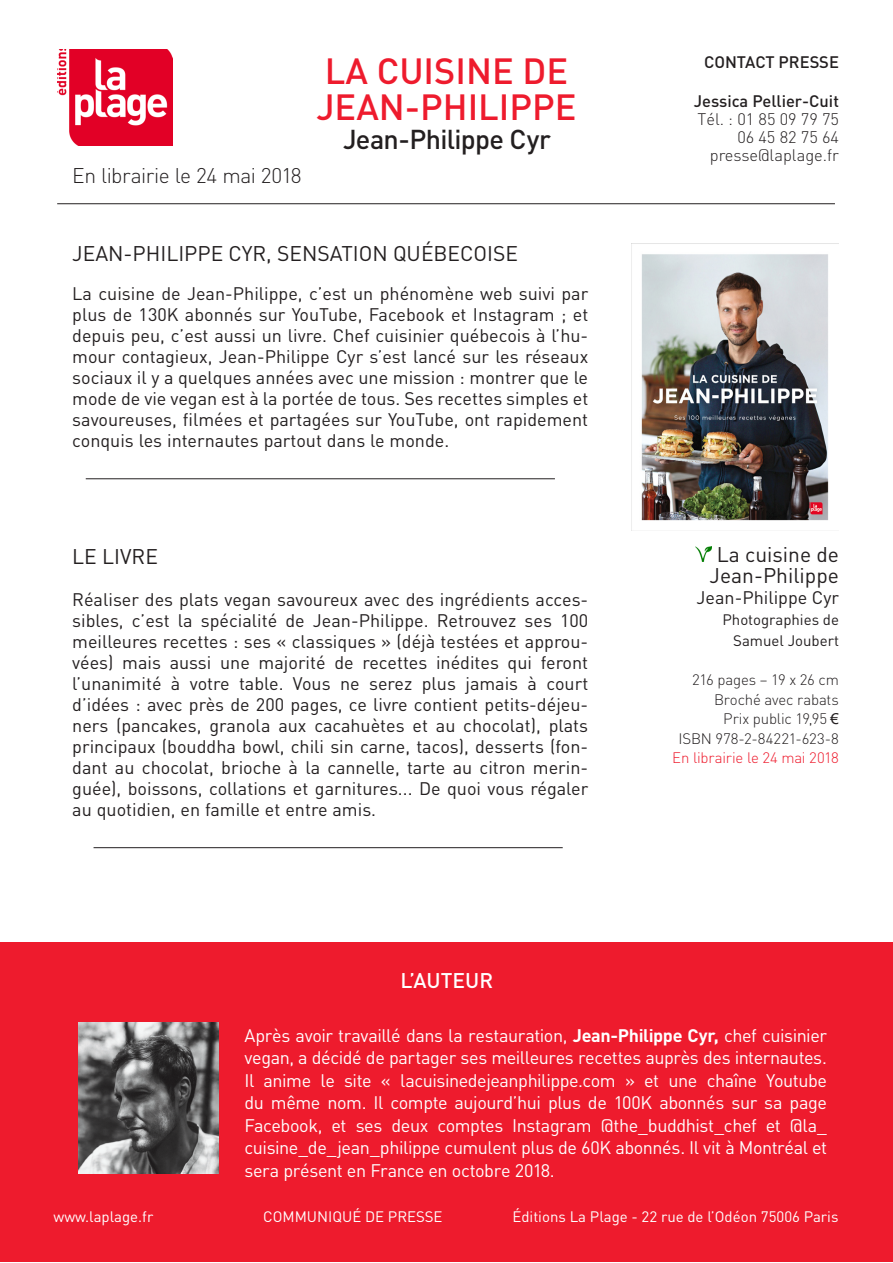
<style>
.page{position:relative;width:893px;height:1263px;background:#fff}
.page>*{position:absolute;margin:0;border:0;box-sizing:border-box;transform-origin:0 0}
.t1{font:500 36px/36px "DIN";color:#ee1b2d}
.t2{font:500 27px "DIN";letter-spacing:-.02em;color:#231f20}
.t3{font:21px "DIN";color:#231f20}
.t4{font:300 21px "DIN";letter-spacing:-.025em;color:#231f20}
.t5{font:500 21px "DIN";color:#fff}
.t6{font:18px/21px "DIN";color:#231f20;text-align:justify}
.t7{font:18px/22.5px "DIN";letter-spacing:-.025em;color:#fff;text-align:justify}
.t8{font:300 16.5px/18px "DIN";color:#231f20;text-align:right}
.t9{font:500 16.5px "DIN";color:#231f20}
.t10{font:15px "DIN";color:#fff}
.t11{font:300 15px "DIN";letter-spacing:-.01em;color:#231f20}
.t12{font:15px "DIN";color:#231f20}
.t13{font:300 15px "DIN";letter-spacing:-.015em;color:#ee1b2d}
.s1{font-family:"Arial";font-weight:400}
.s2{font-weight:700}
</style>
<div class="page">
<hr style="left:57px;top:203px;width:778px;height:1px;background:#231f20">
<img style="left:631px;top:243px;width:208px;height:287px">
<div style="left:0;top:942px;width:893px;height:319px;background:#ee1b2d"></div>
<hr style="left:86px;top:478px;width:469px;height:1px;background:#231f20">
<img style="left:78px;top:1023px;width:141px;height:151px">
<hr style="left:94px;top:847px;width:469px;height:1px;background:#231f20">
<img style="left:58px;top:50px;width:115px;height:95px">
<img style="left:696px;top:547px;width:16px;height:14px">
<p class="t4" style="left:72px;top:163px;width:231px">En librairie le 24 mai 2018</p>
<p class="t1" style="left:316px;top:52px;width:262px">LA CUISINE DE<br>JEAN-PHILIPPE</p>
<p class="t2" style="left:343px;top:122px;width:209px">Jean-Philippe Cyr</p>
<p class="t3" style="left:72px;top:240px;width:447px">JEAN-PHILIPPE CYR, SENSATION QUÉBECOISE</p>
<p class="t6" style="left:72px;top:282px;width:517px">La cuisine de Jean-Philippe, c’est un phénomène web suivi par plus de 130K abonnés sur YouTube, Facebook et Instagram ; et depuis peu, c’est aussi un livre. Chef cuisinier québecois à l’hu&shy;mour contagieux, Jean-Philippe Cyr s’est lancé sur les réseaux sociaux il y a quelques années avec une mission : montrer que le mode de vie vegan est à la portée de tous. Ses recettes simples et savoureuses, filmées et partagées sur YouTube, ont rapidement conquis les internautes partout dans le monde.</p>
<p class="t3" style="left:72px;top:543px;width:87px">LE LIVRE</p>
<p class="t6" style="left:72px;top:589px;width:517px">Réaliser des plats vegan savoureux avec des ingrédients acces&shy;sibles, c’est la spécialité de Jean-Philippe. Retrouvez ses 100 meilleures recettes : ses « classiques » (déjà testées et approu&shy;vées) mais aussi une majorité de recettes inédites qui feront l’unanimité à votre table. Vous ne serez plus jamais à court d’idées : avec près de 200 pages, ce livre contient petits-déjeu&shy;ners (pancakes, granola aux cacahuètes et au chocolat), plats principaux (bouddha bowl, chili sin carne, tacos), desserts (fon&shy;dant au chocolat, brioche à la cannelle, tarte au citron merin&shy;guée), boissons, collations et garnitures... De quoi vous régaler au quotidien, en famille et entre amis.</p>
<p class="t5" style="left:401px;top:967px;width:94px">L’AUTEUR</p>
<p class="t9" style="left:704px;top:51px;width:136px">CONTACT PRESSE</p>
<p class="t9" style="left:694px;top:90px;width:147px">Jessica Pellier-Cuit</p>
<p class="t8" style="left:697px;top:110px;width:143px">Tél. : 01 85 09 79 75<br>06 45 82 75 64 presse@laplage.fr</p>
<p class="t3" style="left:717px;top:542px;width:124px">La cuisine de</p>
<p class="t3" style="left:710px;top:563px;width:131px">Jean-Philippe</p>
<p class="t6" style="left:696px;top:587px;width:144px">Jean-Philippe Cyr</p>
<p class="t12" style="left:722px;top:611px;width:118px">Photographies de</p>
<p class="t12" style="left:733px;top:632px;width:107px">Samuel Joubert</p>
<p class="t11" style="left:692px;top:671px;width:148px">216 pages – 19 x 26 cm</p>
<p class="t11" style="left:714px;top:690px;width:126px">Broché avec rabats</p>
<p class="t11" style="left:723px;top:710px;width:117px">Prix public 19,95 <span class="s1">€</span></p>
<p class="t11" style="left:679px;top:729px;width:162px">ISBN 978-2-84221-623-8</p>
<p class="t13" style="left:672px;top:749px;width:168px">En librairie le 24 mai 2018</p>
<p class="t7" style="left:244px;top:1024px;width:584px">Après avoir travaillé dans la restauration, <span class="s2">Jean-Philippe Cyr,</span> chef cuisinier vegan, a décidé de partager ses meilleures recettes auprès des internautes.<br>Il anime le site « lacuisinedejeanphilippe.com » et une chaîne Youtube du même nom. Il compte aujourd’hui plus de 100K abonnés sur sa page Facebook, et ses deux comptes Instagram @the_buddhist_chef et @la_ cuisine_de_jean_philippe cumulent plus de 60K abonnés. Il vit à Montréal et sera présent en France en octobre 2018.</p>
<p class="t10" style="left:53px;top:1207px;width:101px">www.laplage.fr</p>
<p class="t10" style="left:263px;top:1207px;width:181px">COMMUNIQUÉ DE PRESSE</p>
<p class="t10" style="left:512px;top:1207px;width:328px">Éditions La Plage - 22 rue de l’Odéon 75006 Paris</p>
</div>
